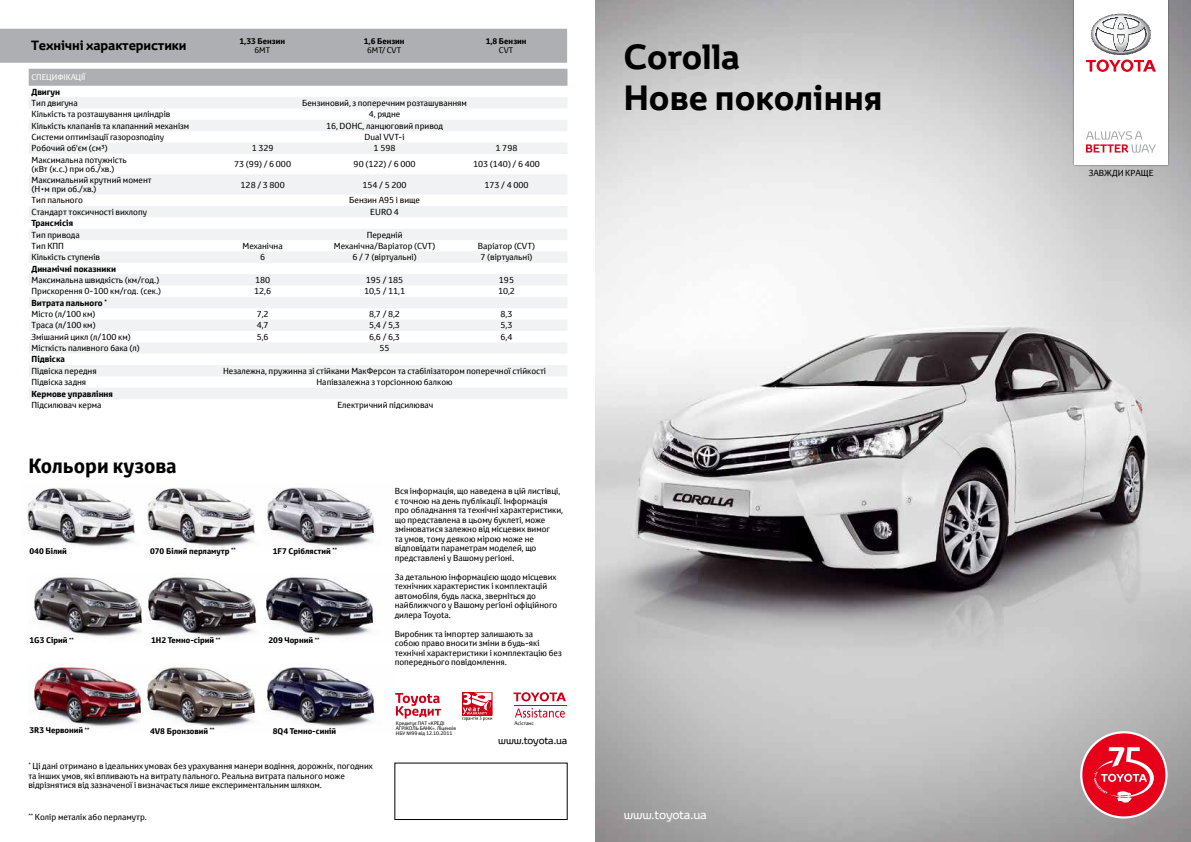
<style>
.page{position:relative;width:1191px;height:842px;background:#fff}
.page>*{position:absolute;margin:0;border:0;box-sizing:border-box;transform-origin:0 0}
.t1{font:700 34px/40.8px "Toyota Display";color:#000}
.t2{font:700 20px "Toyota Text";color:#000}
.t3{font:700 13px "Toyota Display";letter-spacing:-.01em;color:#000}
.t4{font:12px "Toyota Display";letter-spacing:-.01em;color:#fff}
.t5{font:10px "Toyota Display";letter-spacing:-.01em;color:#000}
.t6{font:8.5px/9.5px "Toyota Text";color:#000}
.t7{font:700 8.5px/11.4px "Toyota Text";color:#000}
.t8{font:700 8px "Toyota Text";color:#000}
.t9{font:8px "Toyota Text";color:#000}
.t10{font:8px "Toyota Text";color:#fff}
.t11{font:5px/5px "Toyota Text";color:#000}
.s1{font-weight:400}
</style>
<div class="page">
<img style="left:34px;top:577px;width:108px;height:59px">
<img style="left:27px;top:488px;width:108px;height:58px">
<img style="left:147px;top:488px;width:109px;height:58px">
<img style="left:267px;top:487px;width:108px;height:59px">
<img style="left:31px;top:665px;width:110px;height:61px">
<img style="left:146px;top:666px;width:110px;height:60px">
<img style="left:266px;top:667px;width:109px;height:59px">
<svg style="left:462px;top:692px;width:30px;height:29px"></svg>
<svg style="left:513px;top:692px;width:53px;height:9px"></svg>
<hr style="left:514px;top:705px;width:52px;height:1px;background:#ce0017">
<svg style="left:515px;top:708px;width:50px;height:10px"></svg>
<div style="left:395px;top:763px;width:172px;height:57px;border:1px solid #000"></div>
<div style="left:29px;top:69px;width:538px;height:17px;background:#aeafb2"></div>
<svg style="left:29px;top:97px;width:538px;height:302px;fill:#f4f5f6"></svg>
<div style="left:0;top:29px;width:567px;height:34px;background:#aeafb2"></div>
<svg style="left:395px;top:693px;width:46px;height:25px"></svg>
<img style="left:148px;top:577px;width:109px;height:59px">
<img style="left:266px;top:577px;width:108px;height:59px">
<img style="left:595px;top:0;width:596px;height:842px">
<img style="left:1051px;top:0;width:140px;height:187px">
<div style="left:1074px;top:0;width:93px;height:164px;background:#fff"></div>
<svg style="left:1086px;top:14px;width:70px;height:58px"></svg>
<svg style="left:1086px;top:131px;width:69px;height:22px"></svg>
<div style="left:1081px;top:732px;width:85px;height:85px;background:#e6001a;border-radius:50%"></div>
<div style="left:1080px;top:731px;width:87px;height:87px;border:2px solid #fff;border-radius:50%"></div>
<svg style="left:1093px;top:747px;width:60px;height:55px"></svg>
<h3 class="t3" style="left:31px;top:37px;width:157px">Технічні характеристики</h3>
<p class="t8" style="left:239px;top:36px;width:47px">1,33 Бензин</p>
<p class="t9" style="left:254px;top:45px;width:17px">6MT</p>
<p class="t8" style="left:364px;top:36px;width:42px">1,6 Бензин</p>
<p class="t9" style="left:367px;top:45px;width:35px">6MT/ CVT</p>
<p class="t8" style="left:486px;top:36px;width:42px">1,8 Бензин</p>
<p class="t9" style="left:499px;top:45px;width:16px">CVT</p>
<p class="t10" style="left:32px;top:72px;width:38px">специфiкац</p>
<p class="t10" style="left:81px;top:72px;width:6px">ії</p>
<p class="t7" style="left:32px;top:86px;width:30px">Двигун</p>
<p class="t6" style="left:32px;top:98px;width:48px">Тип двигуна</p>
<p class="t6" style="left:302px;top:98px;width:166px">Бензиновий, з поперечним розташуванням</p>
<p class="t6" style="left:32px;top:109px;width:140px">Кількість та розташування циліндрів</p>
<p class="t6" style="left:369px;top:109px;width:33px">4, рядне</p>
<p class="t6" style="left:32px;top:121px;width:159px">Кількість клапанів та клапанний механізм</p>
<p class="t6" style="left:326px;top:121px;width:118px">16, DOHC, ланцюговий привод</p>
<p class="t6" style="left:32px;top:132px;width:134px">Системи оптимізації газорозподілу</p>
<p class="t6" style="left:364px;top:132px;width:42px">Dual VVT-і</p>
<p class="t6" style="left:32px;top:143px;width:78px">Робочий об'єм (см³)</p>
<p class="t6" style="left:252px;top:143px;width:23px">1 329</p>
<p class="t6" style="left:374px;top:143px;width:23px">1 598</p>
<p class="t6" style="left:495px;top:143px;width:23px">1 798</p>
<p class="t6" style="left:32px;top:155px;width:97px;line-height:9px">Максимальна потужність (кВт (к.с.) при об./хв.)</p>
<p class="t6" style="left:234px;top:159px;width:58px">73 (99) / 6 000</p>
<p class="t6" style="left:354px;top:159px;width:63px">90 (122) / 6 000</p>
<p class="t6" style="left:473px;top:159px;width:68px">103 (140) / 6 400</p>
<p class="t6" style="left:32px;top:175px;width:122px;line-height:9px">Максимальний крутний момент (Н•м при об./хв.)</p>
<p class="t6" style="left:240px;top:180px;width:46px">128 / 3 800</p>
<p class="t6" style="left:362px;top:180px;width:46px">154 / 5 200</p>
<p class="t6" style="left:484px;top:180px;width:46px">173 / 4 000</p>
<p class="t6" style="left:32px;top:196px;width:53px">Тип пального</p>
<p class="t6" style="left:349px;top:196px;width:72px">Бензин А95 і вище</p>
<p class="t6" style="left:32px;top:207px;width:117px">Стандарт токсичності вихлопу</p>
<p class="t6" style="left:370px;top:207px;width:30px">EURO 4</p>
<p class="t7" style="left:32px;top:217px;width:43px">Трансмісія</p>
<p class="t6" style="left:32px;top:230px;width:50px">Тип привода</p>
<p class="t6" style="left:367px;top:230px;width:37px">П ередній</p>
<p class="t6" style="left:32px;top:241px;width:28px">Тип КПП</p>
<p class="t6" style="left:242px;top:241px;width:42px">Механічна</p>
<p class="t6" style="left:334px;top:241px;width:103px">Механічна/Варіатор (CVT)</p>
<p class="t6" style="left:478px;top:241px;width:59px">Варіатор (CVT)</p>
<p class="t6" style="left:32px;top:252px;width:70px">Кількість cтупенів</p>
<p class="t6" style="left:260px;top:252px;width:7px">6</p>
<p class="t6" style="left:352px;top:252px;width:66px">6 / 7 (віртуальні)</p>
<p class="t6" style="left:480px;top:252px;width:54px">7 (віртуальні)</p>
<p class="t7" style="left:32px;top:263px;width:86px">Динамічні показники</p>
<p class="t6" style="left:32px;top:275px;width:129px">Максимальна швидкість (км/год.)</p>
<p class="t6" style="left:255px;top:275px;width:17px">180</p>
<p class="t6" style="left:366px;top:275px;width:39px">195 / 185</p>
<p class="t6" style="left:499px;top:275px;width:17px">195</p>
<p class="t6" style="left:32px;top:286px;width:131px">Прискорення 0-100 км/год. (сек.)</p>
<p class="t6" style="left:254px;top:286px;width:18px">12,6</p>
<p class="t6" style="left:364px;top:286px;width:43px">10,5 / 11,1</p>
<p class="t6" style="left:498px;top:286px;width:18px">10,2</p>
<p class="t7" style="left:32px;top:297px;width:77px">Витрата пального <sup>*<br></sup><span class="s1">Місто (л/100 км)</span></p>
<p class="t6" style="left:257px;top:309px;width:13px">7,2</p>
<p class="t6" style="left:369px;top:309px;width:32px">8,7 / 8,2</p>
<p class="t6" style="left:500px;top:309px;width:13px">8,3</p>
<p class="t6" style="left:32px;top:320px;width:66px">Траса (л/100 км)</p>
<p class="t6" style="left:257px;top:320px;width:13px">4,7</p>
<p class="t6" style="left:369px;top:320px;width:32px">5,4 / 5,3</p>
<p class="t6" style="left:500px;top:320px;width:13px">5,3</p>
<p class="t6" style="left:32px;top:332px;width:101px">Змішаний цикл (л/100 км)</p>
<p class="t6" style="left:257px;top:332px;width:13px">5,6</p>
<p class="t6" style="left:369px;top:332px;width:32px">6,6 / 6,3</p>
<p class="t6" style="left:500px;top:332px;width:13px">6,4</p>
<p class="t6" style="left:32px;top:343px;width:110px">Місткість паливного бака (л)</p>
<p class="t6" style="left:379px;top:343px;width:12px">55</p>
<p class="t7" style="left:32px;top:354px;width:35px">Підвіска</p>
<p class="t6" style="left:32px;top:366px;width:67px">Підвіска передня</p>
<p class="t6" style="left:223px;top:366px;width:324px">Незалежна, пружинна зі стійками МакФерсон та стабілізатором поперечної стійкості</p>
<p class="t6" style="left:32px;top:377px;width:56px">Підвіска задня</p>
<p class="t6" style="left:316px;top:377px;width:138px">Напівзалежна з торсіонною балкою</p>
<p class="t7" style="left:32px;top:388px;width:83px">Кермове управління</p>
<p class="t6" style="left:32px;top:400px;width:72px">Підсилювач керма</p>
<p class="t6" style="left:337px;top:400px;width:98px">Електричний підсилювач</p>
<h2 class="t2" style="left:28px;top:452px;width:150px">Кольори кузова</h2>
<p class="t8" style="left:30px;top:546px;width:39px">040 Білий</p>
<p class="t8" style="left:150px;top:546px;width:87px">070 Білий перламутр <sup>**</sup></p>
<p class="t8" style="left:273px;top:546px;width:66px">1F7 Сріблястий <sup>**</sup></p>
<p class="t8" style="left:30px;top:635px;width:46px">1G3 Сірий <sup>**</sup></p>
<p class="t8" style="left:151px;top:635px;width:71px">1H2 Темно-сірий <sup>**</sup></p>
<p class="t8" style="left:268px;top:635px;width:52px">209 Чорний <sup>**</sup></p>
<p class="t8" style="left:30px;top:725px;width:61px">3R3 Червоний <sup>**</sup></p>
<p class="t8" style="left:150px;top:725px;width:66px">4V8 Бронзовий <sup>**</sup></p>
<p class="t8" style="left:273px;top:725px;width:65px">8Q4 Темно-синій</p>
<p class="t6" style="left:28px;top:761px;width:346px"><sup>*</sup> Ці дані отримано в ідеальних умовах без урахування манери водіння, дорожніх, погодних та інших умов, які впливають на витрату пального. Реальна витрата пального може відрізнятися від зазначеної і визначається лише експериментальним шляхом.</p>
<p class="t6" style="left:28px;top:812px;width:120px"><sup>**</sup> Колір металік або перламутр.</p>
<p class="t6" style="left:395px;top:486px;width:170px">Вся інформація, що наведена в цій листівці, є точною на день публікації. Iнформація про обладнання та технічні характеристики, що представлена в цьому буклеті, може змінюватися залежно від місцевих вимог<br>та умов, тому деякою мірою може не відповідати параметрам моделей, що представлені у Вашому регіоні.</p>
<p class="t6" style="left:395px;top:572px;width:164px">За детальною інформацією щодо місцевих технічних характеристик і комплектацій автомобіля, будь ласка, зверніться до найближчого у Вашому регіоні офіційного дилера Toyota.</p>
<p class="t6" style="left:395px;top:629px;width:168px">Виробник та імпортер залишають за<br>собою право вносити зміни в будь-які технічні характеристики і комплектацію без попереднього повідомлення.</p>
<p class="t11" style="left:396px;top:720px;width:61px">Кредитує ПАТ «КРЕДІ<br>АГРІ КОЛЬ БАНК». Ліцензія<br>НБУ №99 від 12.10.2011</p>
<p class="t11" style="left:514px;top:720px;width:21px">Асістанс</p>
<p class="t5" style="left:498px;top:733px;width:71px">www.toyota.ua</p>
<h1 class="t1" style="left:624px;top:36px;width:260px">Corolla<br>Нове покоління</h1>
<h3 class="t4" style="left:624px;top:807px;width:84px">www.toyota.ua</h3>
<p class="t6" style="left:1088px;top:168px;width:43px">Завжди кра</p>
<p class="t6" style="left:1141px;top:168px;width:14px">ще</p>
</div>
